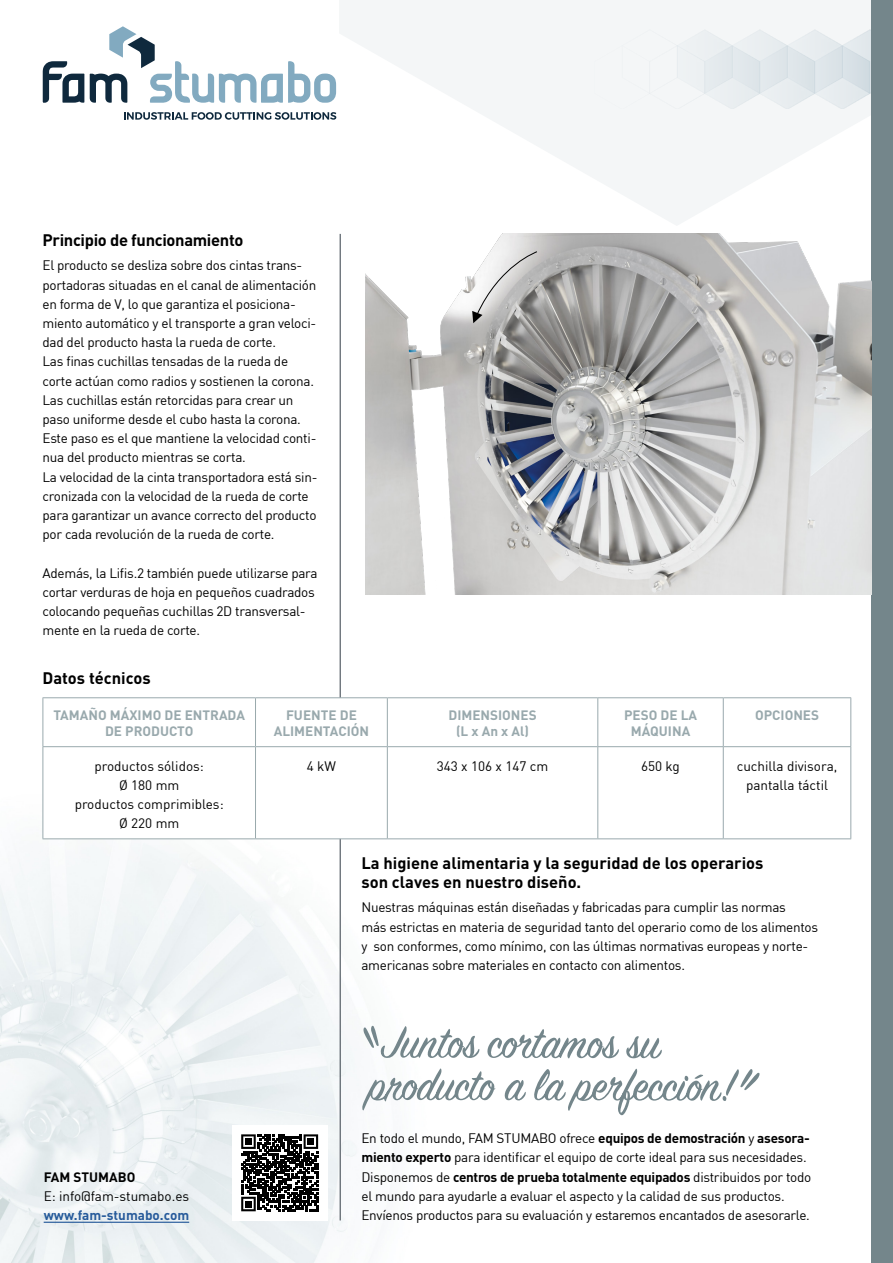
<style>
.page{position:relative;width:893px;height:1263px;background:#fff}
.page>*{position:absolute;margin:0;border:0;box-sizing:border-box;transform-origin:0 0}
.Titel{font:700 16.5px/19.2px "DIN";color:#000}
.Titel-2{font:700 16.5px "DIN";letter-spacing:-.02em;color:#000}
.Txt{font:13.5px/19.2px "DIN";letter-spacing:-.02em;color:#000}
.Tabel{font:13.5px/19.2px "DIN";color:#000;text-align:center}
.t1{font:700 13.5px/16.5px "DIN";color:#99a9ad;text-align:center}
.Txt-2{font:13.5px "DIN";color:#000}
.t2{font:700 13.5px "DIN";color:#275b9b}
.t3{font:700 13.5px "DIN";color:#000}
.s1{font-weight:700}
</style>
<div class="page">
<img style="left:0;top:69px;width:872px;height:1194px">
<svg style="left:339px;top:0;width:533px;height:226px;fill:#f4f6f7"></svg>
<div style="left:872px;top:0;width:21px;height:1263px;background:#74868b"></div>
<hr style="left:340px;top:234px;width:1px;height:986px;background:#343e47">
<hr style="left:44px;top:1222px;width:145px;height:1px;background:#275b9b">
<svg style="left:43px;top:61px;width:41px;height:42px"></svg>
<svg style="left:90px;top:26px;width:246px;height:77px"></svg>
<svg style="left:124px;top:112px;width:212px;height:8px"></svg>
<div style="left:232px;top:1125px;width:95px;height:95px;background:#fff"></div>
<svg style="left:363px;top:1025px;width:299px;height:34px"></svg>
<svg style="left:362px;top:1068px;width:398px;height:48px"></svg>
<svg style="left:241px;top:1134px;width:77px;height:77px"></svg>
<div style="left:245px;top:1138px;width:7px;height:7px;background:#000"></div>
<div style="left:308px;top:1138px;width:6px;height:7px;background:#000"></div>
<div style="left:245px;top:1201px;width:7px;height:6px;background:#000"></div>
<svg style="left:44px;top:698px;width:806px;height:140px"></svg>
<hr style="left:43px;top:697px;width:212px;height:1px;background:#99a9ad">
<hr style="left:43px;top:698px;width:1px;height:48px;background:#99a9ad">
<hr style="left:255px;top:697px;width:132px;height:1px;background:#99a9ad">
<hr style="left:255px;top:698px;width:1px;height:48px;background:#99a9ad">
<hr style="left:387px;top:697px;width:211px;height:1px;background:#99a9ad">
<hr style="left:387px;top:698px;width:1px;height:48px;background:#99a9ad">
<hr style="left:598px;top:697px;width:125px;height:1px;background:#99a9ad">
<hr style="left:597px;top:698px;width:1px;height:48px;background:#99a9ad">
<hr style="left:723px;top:697px;width:128px;height:1px;background:#99a9ad">
<hr style="left:723px;top:698px;width:1px;height:48px;background:#99a9ad">
<hr style="left:850px;top:698px;width:1px;height:48px;background:#99a9ad">
<hr style="left:43px;top:746px;width:212px;height:1px;background:#99a9ad">
<hr style="left:43px;top:747px;width:1px;height:91px;background:#99a9ad">
<hr style="left:255px;top:746px;width:132px;height:1px;background:#99a9ad">
<hr style="left:255px;top:747px;width:1px;height:91px;background:#99a9ad">
<hr style="left:387px;top:746px;width:211px;height:1px;background:#99a9ad">
<hr style="left:387px;top:747px;width:1px;height:91px;background:#99a9ad">
<hr style="left:598px;top:746px;width:125px;height:1px;background:#99a9ad">
<hr style="left:597px;top:747px;width:1px;height:91px;background:#99a9ad">
<hr style="left:723px;top:746px;width:128px;height:1px;background:#99a9ad">
<hr style="left:723px;top:747px;width:1px;height:91px;background:#99a9ad">
<hr style="left:850px;top:747px;width:1px;height:91px;background:#99a9ad">
<hr style="left:43px;top:838px;width:212px;height:1px;background:#99a9ad">
<hr style="left:255px;top:838px;width:132px;height:1px;background:#99a9ad">
<hr style="left:387px;top:838px;width:211px;height:1px;background:#99a9ad">
<hr style="left:598px;top:838px;width:125px;height:1px;background:#99a9ad">
<hr style="left:723px;top:838px;width:128px;height:1px;background:#99a9ad">
<img style="left:366px;top:234px;width:506px;height:360px">
<svg style="left:472px;top:251px;width:66px;height:72px"></svg>
<p class="Titel-2" style="left:43px;top:229px;width:202px">Principio de funcionamiento</p>
<p class="Txt" style="left:43px;top:256px;width:275px">El producto se desliza sobre dos cintas trans&shy;portadoras situadas en el canal de alimentación en forma de V, lo que garantiza el posiciona&shy;miento automático y el transporte a gran veloci&shy;dad del producto hasta la rueda de corte.</p>
<p class="Txt" style="left:43px;top:352px;width:273px">Las finas cuchillas tensadas de la rueda de corte actúan como radios y sostienen la corona.<br>Las cuchillas están retorcidas para crear un paso uniforme desde el cubo hasta la corona.</p>
<p class="Txt" style="left:43px;top:428px;width:275px">Este paso es el que mantiene la velocidad conti&shy;nua del producto mientras se corta.</p>
<p class="Txt" style="left:43px;top:467px;width:276px">La velocidad de la cinta transportadora está sin&shy;cronizada con la velocidad de la rueda de corte para garantizar un avance correcto del producto por cada revolución de la rueda de corte.</p>
<p class="Txt" style="left:43px;top:563px;width:277px">Además, la Lifis.2 también puede utilizarse para cortar verduras de hoja en pequeños cuadrados colocando pequeñas cuchillas 2D transversal&shy;mente en la rueda de corte.</p>
<p class="Titel" style="left:43px;top:668px;width:110px">Datos técnicos</p>
<p class="t1" style="left:53px;top:706px;width:193px">TAMAÑO MÁXIMO DE ENTRADA<br>DE PRODUCTO</p>
<p class="t1" style="left:274px;top:706px;width:97px">FUENTE DE<br>ALIMENTACIÓN</p>
<p class="t1" style="left:448px;top:706px;width:90px">DIMENSIONES (L x An x Al)</p>
<p class="t1" style="left:624px;top:706px;width:75px">PESO DE LA<br>MÁQUINA</p>
<p class="t1" style="left:755px;top:706px;width:66px">OPCIONES</p>
<p class="Tabel" style="left:95px;top:756px;width:111px">productos sólidos:<br>Ø 180 mm</p>
<p class="Tabel" style="left:75px;top:794px;width:150px">productos comprimibles:</p>
<p class="Tabel" style="left:119px;top:813px;width:62px">Ø 220 mm</p>
<p class="Tabel" style="left:307px;top:756px;width:31px">4 kW</p>
<p class="Tabel" style="left:437px;top:756px;width:113px">343 x 106 x 147 cm</p>
<p class="Tabel" style="left:641px;top:756px;width:40px">650 kg</p>
<p class="Tabel" style="left:737px;top:756px;width:102px">cuchilla divisora,</p>
<p class="Tabel" style="left:746px;top:775px;width:84px">pantalla táctil</p>
<p class="t3" style="left:44px;top:1168px;width:93px">FAM STUMABO</p>
<p class="Txt-2" style="left:44px;top:1188px;width:147px">E: info@fam-stumabo.es</p>
<p class="t2" style="left:44px;top:1207px;width:147px">www.fam-stumabo.com</p>
<p class="Titel" style="left:361px;top:852px;width:404px">La higiene alimentaria y la seguridad de los operarios son claves en nuestro diseño.</p>
<p class="Txt" style="left:361px;top:898px;width:458px">Nuestras máquinas están diseñadas y fabricadas para cumplir las normas<br>más estrictas en materia de seguridad tanto del operario como de los alimentos y son conformes, como mínimo, con las últimas normativas europeas y norte&shy;americanas sobre materiales en contacto con alimentos.</p>
<p class="Txt" style="left:361px;top:1128px;width:451px">En todo el mundo, FAM STUMABO ofrece <span class="s1">equipos de demostración</span> y <span class="s1">asesora&shy;miento experto</span> para identificar el equipo de corte ideal para sus necesidades.<br>Disponemos de <span class="s1">centros de prueba totalmente equipados</span> distribuidos por todo el mundo para ayudarle a evaluar el aspecto y la calidad de sus productos.<br>Envíenos productos para su evaluación y estaremos encantados de asesorarle.</p>
</div>
